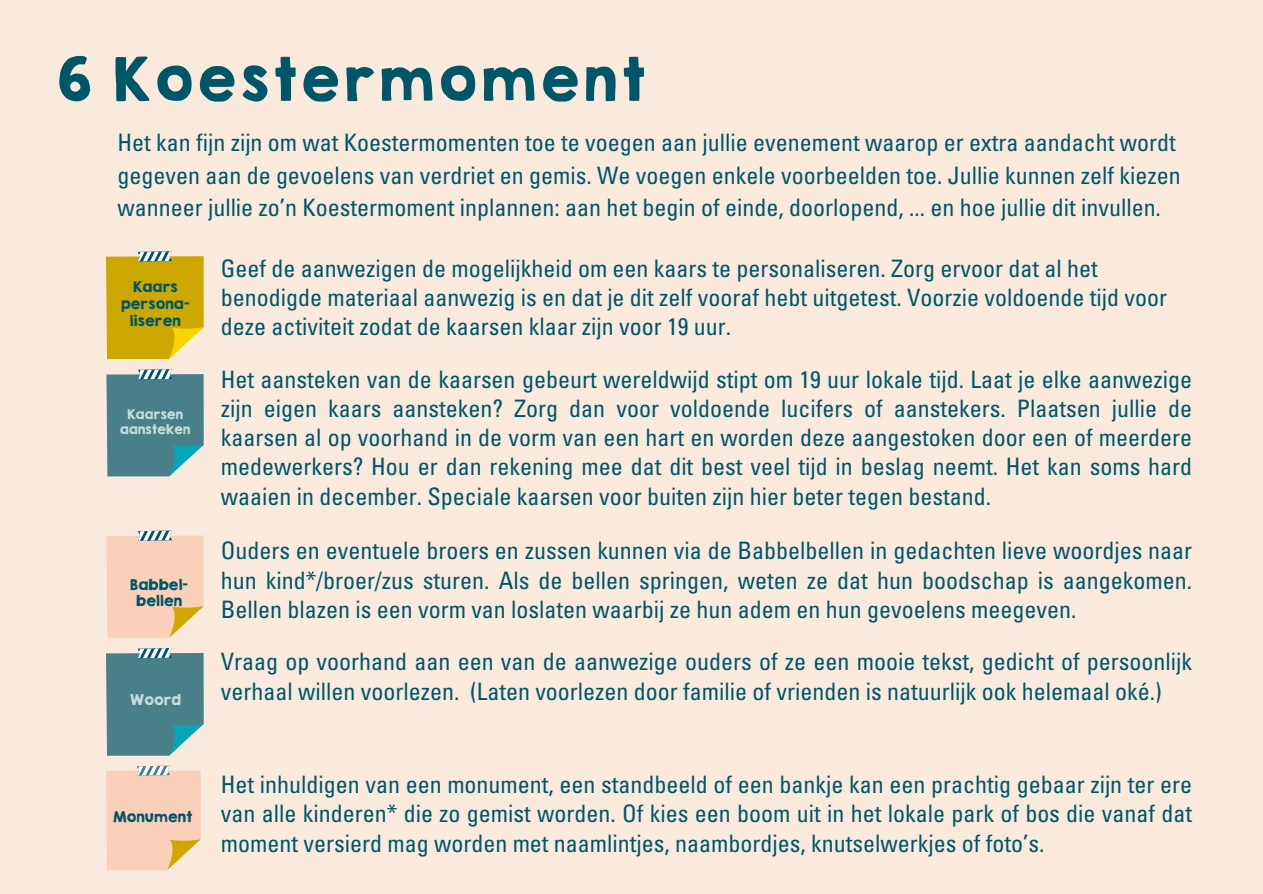
<style>
.page{position:relative;width:1263px;height:894px;background:#fff}
.page>*{position:absolute;margin:0;border:0;box-sizing:border-box;transform-origin:0 0}
.t1{font:54px "KGHAPPY Solid";color:#005669}
.t2{font:condensed 24px/29.2px "Univers LT Std";color:#005669;text-align:justify}
.t3{font:13.5px/16.8px "KGHAPPY Solid";letter-spacing:-.07em;color:#005669;text-align:center}
.t4{font:13.5px "KGHAPPY Solid";letter-spacing:-.07em;color:#c4ded9}
.t5{font:12px/15px "KGHAPPY Solid";letter-spacing:-.07em;color:#c4ded9;text-align:center}
</style>
<div class="page">
<div style="left:0;top:0;width:1263px;height:893px;background:#faeade"></div>
<svg style="left:106px;top:369px;width:98px;height:107px;background:#5a8c93"></svg>
<svg style="left:106px;top:648px;width:98px;height:107px;background:#588b93"></svg>
<svg style="left:106px;top:251px;width:98px;height:108px;background:#d0b01a"></svg>
<svg style="left:106px;top:530px;width:98px;height:107px;background:#f5d0b5"></svg>
<svg style="left:106px;top:765px;width:95px;height:104px;background:#f6d0b6"></svg>
<p class="t1" style="left:53px;top:38px;width:594px">6 Koestermoment</p>
<h3 class="t2" style="left:117px;top:129px;width:1065px;line-height:32.7px;text-align:left">Het kan fijn zijn om wat Koestermomenten toe te voegen aan jullie evenement waarop er extra aandacht wordt gegeven aan de gevoelens van verdriet en gemis. We voegen enkele voorbeelden toe. Jullie kunnen zelf kiezen wanneer jullie zo’n Koestermoment inplannen: aan het begin of einde, doorlopend, ... en hoe jullie dit invullen.</h3>
<h3 class="t3" style="left:120px;top:278px;width:71px">Kaars persona&shy;liseren</h3>
<p class="t5" style="left:119px;top:406px;width:73px">Kaarsen aansteken</p>
<h3 class="t3" style="left:129px;top:576px;width:61px">Babbel&shy;bellen</h3>
<p class="t4" style="left:129px;top:689px;width:54px">Woord</p>
<p class="t3" style="left:112px;top:808px;width:82px">Monument</p>
<h2 class="t2" style="left:221px;top:257px;width:948px;text-align:left">Geef de aanwezigen de mogelijkheid om een kaars te personaliseren. Zorg ervoor dat al het benodigde materiaal aanwezig is en dat je dit zelf vooraf hebt uitgetest. Voorzie voldoende tijd voor deze activiteit zodat de kaarsen klaar zijn voor 19 uur.</h2>
<h3 class="t2" style="left:221px;top:367px;width:973px">Het aansteken van de kaarsen gebeurt wereldwijd stipt om 19 uur lokale tijd. Laat je elke aanwezige zijn eigen kaars aansteken? Zorg dan voor voldoende lucifers of aanstekers. Plaatsen jullie de kaarsen al op voorhand in de vorm van een hart en worden deze aangestoken door een of meerdere medewerkers? Hou er dan rekening mee dat dit best veel tijd in beslag neemt. Het kan soms hard waaien in december. Speciale kaarsen voor buiten zijn hier beter tegen bestand.</h3>
<h1 class="t2" style="left:221px;top:539px;width:973px">Ouders en eventuele broers en zussen kunnen via de Babbelbellen in gedachten lieve woordjes naar hun kind*/broer/zus sturen. Als de bellen springen, weten ze dat hun boodschap is aangekomen.<br>Bellen blazen is een vorm van loslaten waarbij ze hun adem en hun gevoelens meegeven.</h1>
<p class="t2" style="left:221px;top:650px;width:973px">Vraag op voorhand aan een van de aanwezige ouders of ze een mooie tekst, gedicht of persoonlijk verhaal willen voorlezen. (Laten voorlezen door familie of vrienden is natuurlijk ook helemaal oké.)</p>
<p class="t2" style="left:221px;top:772px;width:973px">Het inhuldigen van een monument, een standbeeld of een bankje kan een prachtig gebaar zijn ter ere van alle kinderen* die zo gemist worden. Of kies een boom uit in het lokale park of bos die vanaf dat moment versierd mag worden met naamlintjes, naambordjes, knutselwerkjes of foto’s.</p>
</div>
